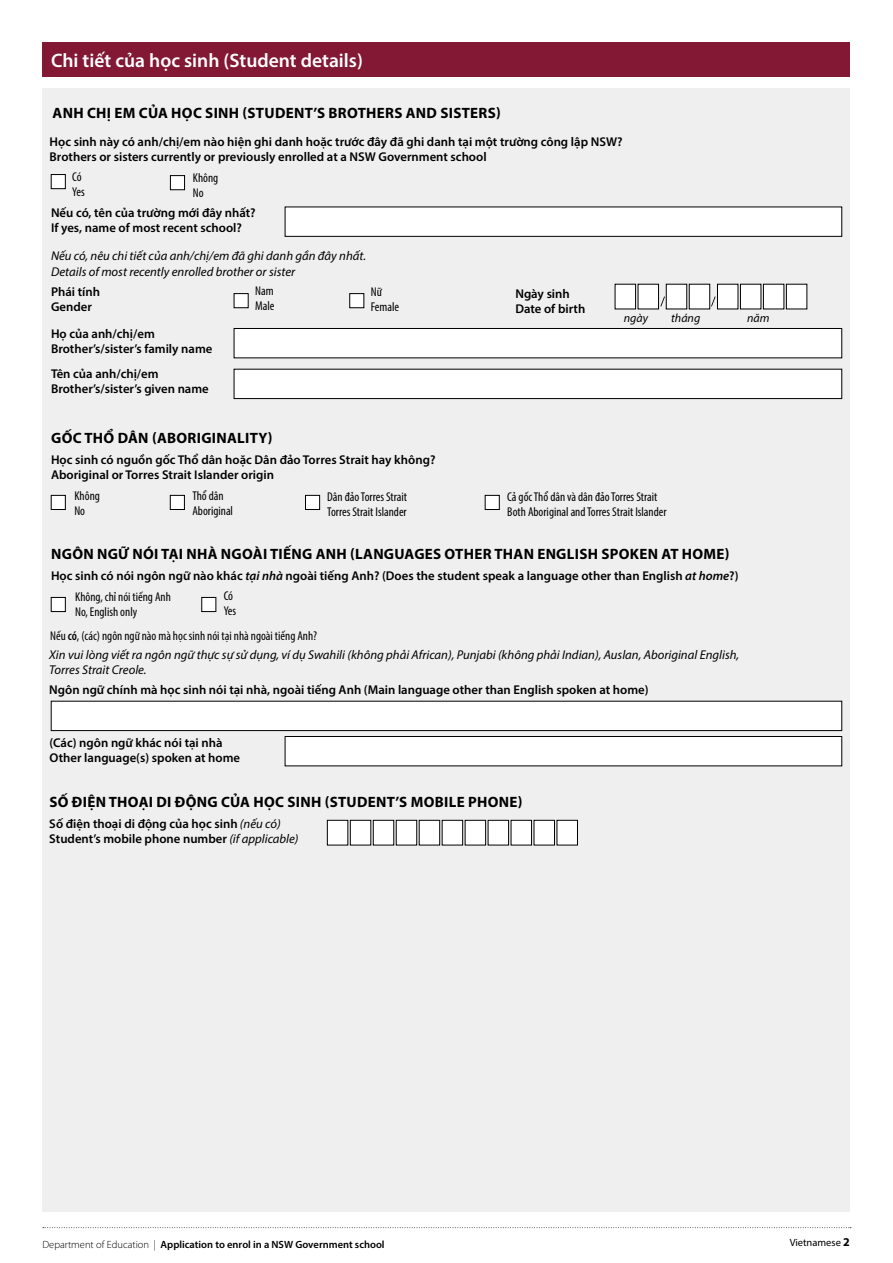
<style>
.page{position:relative;width:893px;height:1263px;background:#fff}
.page>*{position:absolute;margin:0;border:0;box-sizing:border-box;transform-origin:0 0}
.Reverse_Heading{font:600 19.5px "Myriad Pro";color:#fff}
.Subheading_black_cap{font:700 15px "Myriad Pro";letter-spacing:.02em;color:#000}
.Questions{font:600 12.75px "Myriad Pro";color:#000}
.Questions_Eng{font:600 12.75px "Myriad Pro";color:#000}
.Text{font:italic 12.75px/15.3px "Myriad Pro";color:#000}
.Answer{font:condensed 12.75px "Myriad Pro";color:#000}
.Answer_Eng{font:condensed 12.75px "Myriad Pro";color:#000}
.Eng_Text{font:italic 12.75px "Myriad Pro";color:#000}
.Answer_Eng-2{font:600 12.75px "Myriad Pro";color:#000}
.day_month_year{font:italic 12px "Myriad Pro";color:#000}
.t1{font:600 10.5px "Myriad Pro";color:#000}
.t2{font:10.5px "Myriad Pro";color:#000}
.s1{font-style:italic}
.s2{font-weight:600}
.s3{font-weight:400;font-style:italic}
.s4{font-weight:300}
.s5{font-weight:700;font-size:12px}
</style>
<div class="page">
<div style="left:43px;top:88px;width:807px;height:1124px;background:#efefef"></div>
<div style="left:43px;top:43px;width:807px;height:34px;background:#821834"></div>
<div style="left:170px;top:176px;width:15px;height:14px;background:#fff"></div>
<div style="left:170px;top:175px;width:15px;height:15px;border:1px solid #000"></div>
<div style="left:285px;top:207px;width:557px;height:29px;background:#fff"></div>
<div style="left:285px;top:207px;width:557px;height:30px;border:1px solid #000"></div>
<div style="left:51px;top:701px;width:791px;height:29px;background:#fff"></div>
<div style="left:51px;top:701px;width:791px;height:30px;border:1px solid #000"></div>
<div style="left:285px;top:736px;width:557px;height:30px;background:#fff"></div>
<div style="left:285px;top:736px;width:557px;height:30px;border:1px solid #000"></div>
<svg style="left:51px;top:495px;width:15px;height:15px"></svg>
<svg style="left:170px;top:495px;width:15px;height:15px"></svg>
<svg style="left:305px;top:495px;width:15px;height:15px"></svg>
<svg style="left:485px;top:495px;width:15px;height:15px"></svg>
<svg style="left:51px;top:597px;width:15px;height:15px"></svg>
<svg style="left:201px;top:597px;width:15px;height:15px"></svg>
<svg style="left:234px;top:293px;width:15px;height:15px"></svg>
<svg style="left:349px;top:293px;width:15px;height:15px"></svg>
<div style="left:51px;top:175px;width:14px;height:14px;background:#fff"></div>
<div style="left:51px;top:174px;width:15px;height:15px;border:1px solid #000"></div>
<svg style="left:615px;top:284px;width:192px;height:25px"></svg>
<svg style="left:43px;top:1227px;width:808px;height:1px"></svg>
<svg style="left:327px;top:820px;width:251px;height:25px"></svg>
<div style="left:234px;top:328px;width:608px;height:30px;background:#fff;border:1px solid #000"></div>
<div style="left:234px;top:369px;width:608px;height:30px;background:#fff;border:1px solid #000"></div>
<p class="Reverse_Heading" style="left:51px;top:48px;width:313px">Chi tiết của học sinh (Student details)</p>
<p class="Subheading_black_cap" style="left:53px;top:103px;width:450px">ANH CHỊ EM CỦA HỌC SINH (STUDENT’S BROTHERS AND SISTERS)</p>
<p class="Questions" style="left:50px;top:133px;width:574px">Học sinh này có anh/chị/em nào hiện ghi danh hoặc trước đây đã ghi danh tại một trường công lập NSW?</p>
<p class="Questions_Eng" style="left:50px;top:148px;width:439px">Brothers or sisters currently or previously enrolled at a NSW Government school</p>
<p class="Answer" style="left:72px;top:169px;width:11px">Có</p>
<p class="Answer_Eng" style="left:72px;top:184px;width:14px">Yes</p>
<p class="Answer" style="left:193px;top:170px;width:27px">Không</p>
<p class="Answer_Eng" style="left:193px;top:185px;width:12px">No</p>
<p class="Questions" style="left:51px;top:204px;width:206px">Nếu có, tên của trường mới đây nhất?</p>
<p class="Questions_Eng" style="left:51px;top:219px;width:192px">If yes, name of most recent school?</p>
<p class="Text" style="left:51px;top:248px;width:317px">Nếu có, nêu chi tiết của anh/chị/em đã ghi danh gần đây nhất.</p>
<p class="Eng_Text" style="left:51px;top:264px;width:246px">Details of most recently enrolled brother or sister</p>
<p class="Questions" style="left:51px;top:284px;width:51px">Phái tính</p>
<p class="Questions_Eng" style="left:51px;top:299px;width:42px">Gender</p>
<p class="Questions" style="left:51px;top:325px;width:105px">Họ của anh/chị/em</p>
<p class="Questions_Eng" style="left:51px;top:340px;width:163px">Brother’s/sister’s family name</p>
<p class="Questions" style="left:51px;top:366px;width:109px">Tên của anh/chị/em</p>
<p class="Questions_Eng" style="left:51px;top:381px;width:159px">Brother’s/sister’s given name</p>
<p class="Answer" style="left:255px;top:283px;width:20px">Nam</p>
<p class="Answer_Eng" style="left:255px;top:298px;width:21px">Male</p>
<p class="Answer" style="left:371px;top:284px;width:13px">Nữ</p>
<p class="Answer_Eng" style="left:371px;top:299px;width:30px">Female</p>
<p class="Subheading_black_cap" style="left:51px;top:428px;width:223px">GỐC THỔ DÂN (ABORIGINALITY)</p>
<p class="Questions" style="left:51px;top:451px;width:386px">Học sinh có nguồn gốc Thổ dân hoặc Dân đảo Torres Strait hay không?</p>
<p class="Questions_Eng" style="left:51px;top:466px;width:224px">Aboriginal or Torres Strait Islander origin</p>
<p class="Answer" style="left:74px;top:488px;width:27px">Không</p>
<p class="Answer_Eng" style="left:74px;top:503px;width:12px">No</p>
<p class="Answer" style="left:192px;top:488px;width:33px">Thổ dân</p>
<p class="Answer_Eng" style="left:192px;top:503px;width:42px">Aboriginal</p>
<p class="Answer" style="left:327px;top:489px;width:81px">Dân đảo Torres Strait</p>
<p class="Answer_Eng" style="left:327px;top:504px;width:81px">Torres Strait Islander</p>
<p class="Questions" style="left:515px;top:286px;width:56px">Ngày sinh</p>
<p class="Questions_Eng" style="left:515px;top:301px;width:71px">Date of birth</p>
<p class="day_month_year" style="left:624px;top:311px;width:26px">ngày</p>
<p class="day_month_year" style="left:671px;top:311px;width:31px">tháng</p>
<p class="day_month_year" style="left:747px;top:311px;width:24px">năm</p>
<p class="Answer" style="left:507px;top:489px;width:152px">Cả gốc Thổ dân và dân đảo Torres Strait</p>
<p class="Answer_Eng" style="left:507px;top:504px;width:161px">Both Aboriginal and Torres Strait Islander</p>
<p class="Subheading_black_cap" style="left:51px;top:544px;width:680px">NGÔN NGỮ NÓI TẠI NHÀ NGOÀI TIẾNG ANH (LANGUAGES OTHER THAN ENGLISH SPOKEN AT HOME)</p>
<p class="Questions" style="left:51px;top:567px;width:689px">Học sinh có nói ngôn ngữ nào khác <span class="s1">tại nhà</span> ngoài tiếng Anh? (Does the student speak a language other than English <span class="s1">at home</span>?)</p>
<p class="Answer" style="left:75px;top:589px;width:97px">Không, chỉ nói tiếng Anh</p>
<p class="Answer_Eng" style="left:75px;top:604px;width:64px">No, English only</p>
<p class="Answer" style="left:224px;top:588px;width:11px">Có</p>
<p class="Answer_Eng" style="left:224px;top:603px;width:14px">Yes</p>
<p class="Answer" style="left:50px;top:628px;width:269px">Nếu <span class="s2">có</span>, (các) ngôn ngữ nào mà học sinh nói tại nhà ngoài tiếng Anh?</p>
<p class="Text" style="left:49px;top:646px;width:691px">Xin vui lòng viết ra ngôn ngữ thực sự sử dụng, ví dụ Swahili (không phải African), Punjabi (không phải Indian), Auslan, Aboriginal English,<br>Torres Strait Creole.</p>
<p class="Questions" style="left:49px;top:681px;width:601px">Ngôn ngữ chính mà học sinh nói tại nhà, ngoài tiếng Anh (Main language other than English spoken at home)</p>
<p class="Questions" style="left:50px;top:735px;width:174px">(Các) ngôn ngữ khác nói tại nhà</p>
<p class="Questions_Eng" style="left:50px;top:750px;width:192px">Other language(s) spoken at home</p>
<p class="Subheading_black_cap" style="left:49px;top:792px;width:474px">SỐ ĐIỆN THOẠI DI ĐỘNG CỦA HỌC SINH (STUDENT’S MOBILE PHONE)</p>
<p class="Questions" style="left:49px;top:816px;width:233px">Số điện thoại di động của học sinh <span class="s3">(nếu có)</span></p>
<p class="Answer_Eng-2" style="left:49px;top:831px;width:251px">Student’s mobile phone number <span class="s3">(if applicable)</span></p>
<p class="t1" style="left:43px;top:1237px;width:344px"><span class="s4">Department of Education |</span> Application to enrol in a NSW Government school</p>
<p class="t2" style="left:790px;top:1236px;width:62px">Vietnamese <span class="s5">2</span></p>
</div>
